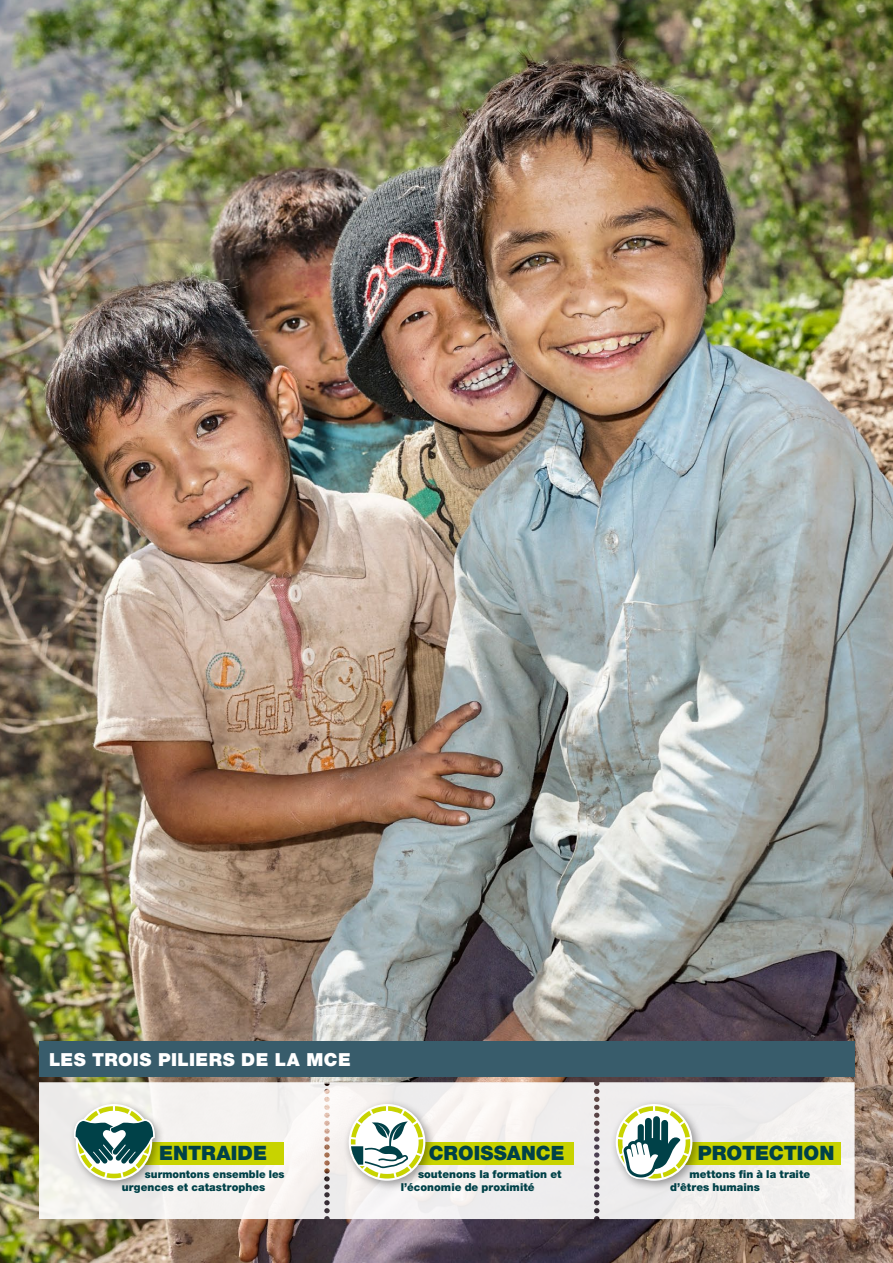
<style>
.page{position:relative;width:893px;height:1263px;background:#fff}
.page>*{position:absolute;margin:0;border:0;box-sizing:border-box;transform-origin:0 0}
.t1{font:900 19.8px "Helvetica Neue";color:#004148}
.t2{font:900 19.65px "Helvetica Neue";letter-spacing:.005em;color:#004148}
.t3{font:900 18px "Helvetica Neue";letter-spacing:.025em;color:#fff}
.t4{font:900 10.95px/12.9px "Helvetica Neue";letter-spacing:.005em;color:#004148}
.t5{font:900 10.8px "Helvetica Neue";color:#004148}
</style>
<div class="page">
<img style="left:0;top:0;width:893px;height:1263px">
<svg style="left:39px;top:1082px;width:816px;height:137px;fill:#f3f0ef"></svg>
<div style="left:39px;top:1041px;width:816px;height:36px;background:#385c6b"></div>
<div style="left:676px;top:1141px;width:165px;height:23px;background:#c8d300"></div>
<div style="left:610px;top:1098px;width:93px;height:94px;background:#000;opacity:.38"></div>
<svg style="left:616px;top:1104px;width:76px;height:77px"></svg>
<div style="left:409px;top:1141px;width:164px;height:23px;background:#c8d300"></div>
<div style="left:343px;top:1098px;width:93px;height:94px;background:#000;opacity:.38"></div>
<svg style="left:349px;top:1104px;width:76px;height:77px"></svg>
<svg style="left:351px;top:1106px;width:72px;height:72px"></svg>
<div style="left:131px;top:1141px;width:153px;height:23px;background:#c8d300"></div>
<div style="left:68px;top:1098px;width:98px;height:94px;background:#000;opacity:.38"></div>
<svg style="left:74px;top:1104px;width:81px;height:76px"></svg>
<h3 class="t3" style="left:49px;top:1049px;width:303px">LES TROIS PILIERS DE LA MCE</h3>
<h1 class="t1" style="left:159px;top:1141px;width:110px">ENTRAIDE</h1>
<p class="t5" style="left:145px;top:1168px;width:141px">surmontons ensemble les</p>
<p class="t4" style="left:122px;top:1181px;width:145px">urgences et catastrophes</p>
<h2 class="t2" style="left:429px;top:1141px;width:137px">CROISSANCE</h2>
<p class="t4" style="left:401px;top:1168px;width:162px;text-indent:17px">soutenons la formation et l’économie de proximité</p>
<h1 class="t1" style="left:698px;top:1141px;width:138px">PROTECTION</h1>
<p class="t4" style="left:670px;top:1168px;width:141px;text-indent:19px">mettons fin à la traite d’êtres humains</p>
</div>
